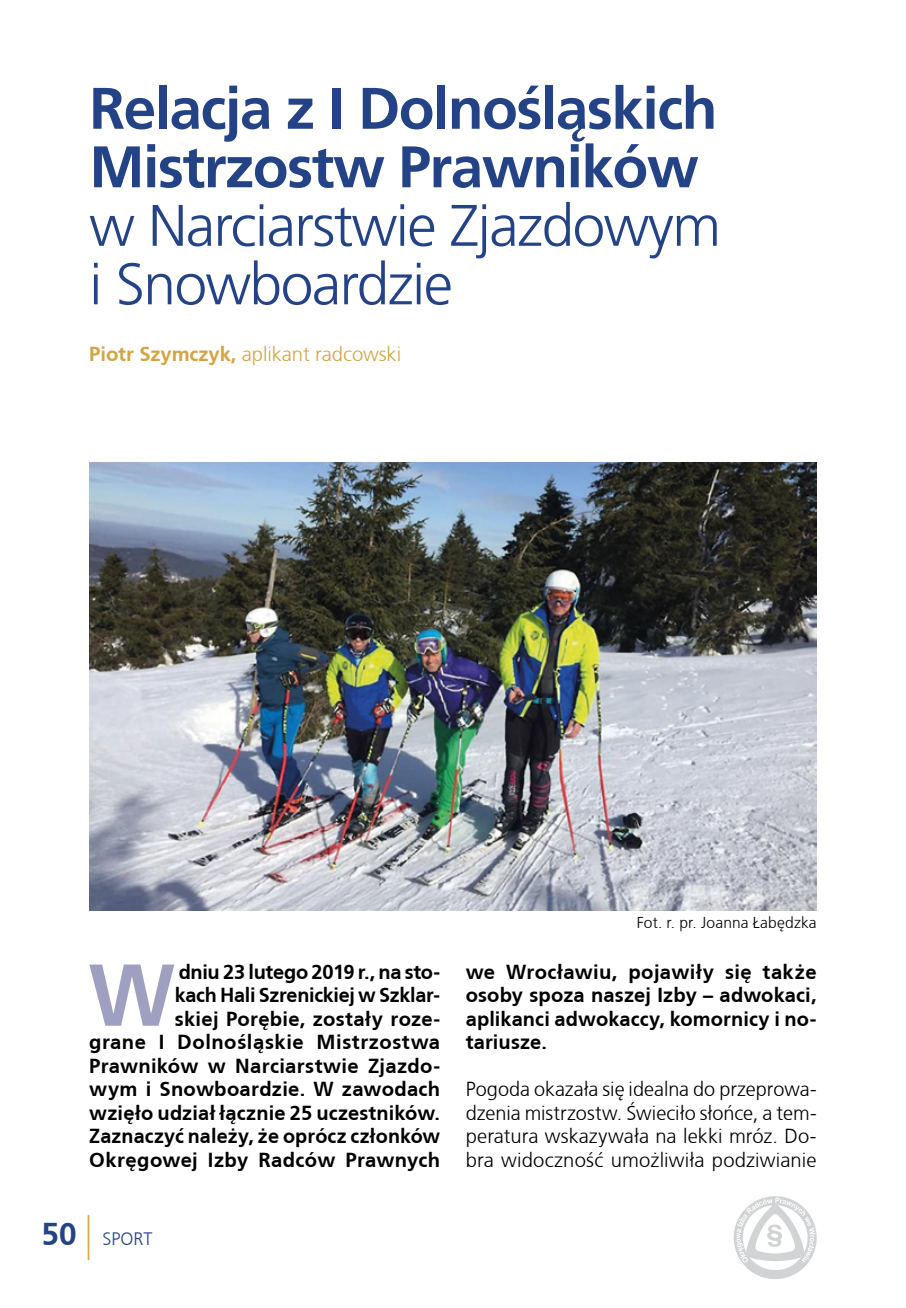
<style>
.page{position:relative;width:906px;height:1308px;background:#fff}
.page>*{position:absolute;margin:0;border:0;box-sizing:border-box;transform-origin:0 0}
.t1{font:700 87.52px "Frutiger CE";color:#9e9fc1}
.t2{font:700 58.5px/58.5px "Frutiger CE";letter-spacing:-.025em;color:#244386}
.t3{font:300 58.5px/58.5px "Frutiger CE";letter-spacing:-.025em;color:#244386}
.t4{font:700 31.5px "Frutiger CE";color:#244386}
.t5{font:700 20.25px/23.6px "Frutiger CE";letter-spacing:.01em;color:#000;text-align:right}
.t6{font:300 20.25px/23.4px "Frutiger CE";letter-spacing:.005em;color:#000;text-align:justify}
.t7{font:300 20.25px "Frutiger CE";letter-spacing:-.005em;color:#d2a444}
.t8{font:300 18px "Frutiger CE";color:#244386}
.t9{font:300 15.75px "Frutiger CE";letter-spacing:.01em;color:#000}
.s1{font-weight:700}
.s2{font-weight:300;font-size:45px;color:#d2a444}
</style>
<div class="page">
<svg style="left:733px;top:1196px;width:83px;height:83px"></svg>
<img style="left:89px;top:462px;width:727px;height:448px">
<h2 class="t2" style="left:89px;top:79px;width:629px">Relacja z I Dolnośląskich<br>Mistrzostw Prawników</h2>
<h2 class="t3" style="left:89px;top:196px;width:633px">w Narciarstwie Zjazdowym i Snowboardzie</h2>
<p class="t7" style="left:89px;top:342px;width:313px"><span class="s1">Piotr Szymczyk,</span> aplikant radcowski</p>
<p class="t9" style="left:637px;top:913px;width:181px">Fot. r. pr. Joanna Łabędzka</p>
<p class="t5" style="left:89px;top:959px;width:352px">dniu 23 lutego 2019 r., na sto-<br>kach Hali Szrenickiej w Szklar-<br>skiej Porębie, zostały roze-<br>grane I Dolnośląskie Mistrzostwa Prawników w Narciarstwie Zjazdo&shy;wym i Snowboardzie. W zawodach wzięło udział łącznie 25 uczestników.<br>Zaznaczyć należy, że oprócz członków Okręgowej Izby Radców Prawnych</p>
<p class="t5" style="left:466px;top:959px;width:352px;text-align:justify">we Wrocławiu, pojawiły się także osoby spoza naszej Izby – adwokaci, aplikanci adwokaccy, komornicy i no&shy;tariusze.</p>
<h1 class="t1" style="left:88px;top:942px;width:88px">W</h1>
<p class="t6" style="left:466px;top:1077px;width:352px">Pogoda okazała się idealna do przeprowa&shy;dzenia mistrzostw. Świeciło słońce, a tem&shy;peratura wskazywała na lekki mróz. Do&shy;bra widoczność umożliwiła podziwianie</p>
<h3 class="t4" style="left:42px;top:1215px;width:51px">50 <span class="s2">|</span></h3>
<p class="t8" style="left:102px;top:1228px;width:52px">SPORT</p>
</div>
